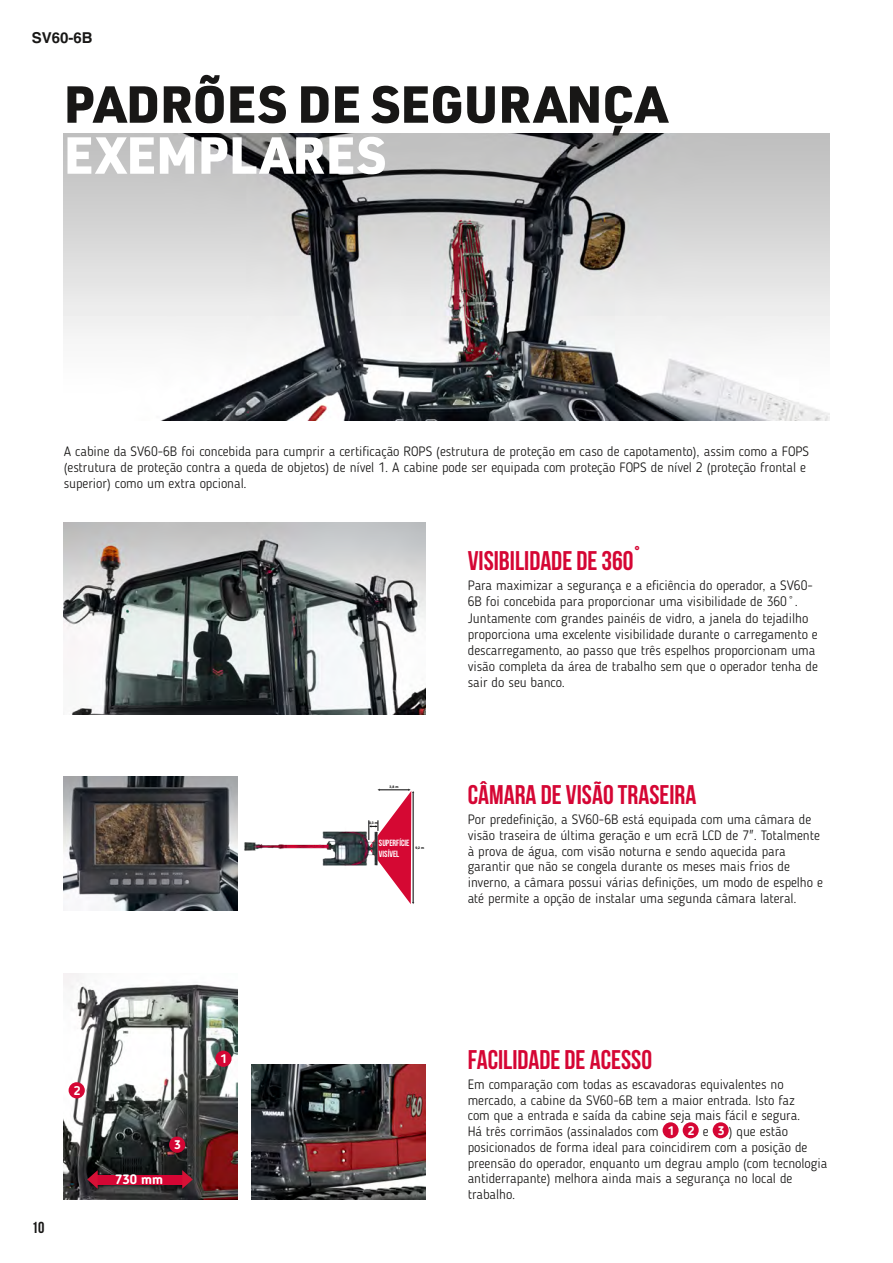
<style>
.page{position:relative;width:893px;height:1263px;background:#fff}
.page>*{position:absolute;margin:0;border:0;box-sizing:border-box;transform-origin:0 0}
.t1{font:900 51px "URWDIN";color:#181716}
.t2{font:900 51px "URWDIN";letter-spacing:.01em;color:#fff}
.t3{font:700 27px "Bebas Neue";color:#d50634}
.t4{font:15.9px "Bebas Neue";color:#181716}
.t5{font:700 15px "Helvetica LT Pro";color:#181716}
.t6{font:300 13.5px/15.8px "Blogger Sans";color:#181716}
.t7{font:700 13.5px "Blogger Sans";color:#fff}
.t8{font:700 12.45px "Blogger Sans";color:#fff}
.t9{font:700 9px/10.5px "Bebas Neue";color:#fff}
.t10{font:700 3.45px "Helvetica LT Std";color:#000001}
.s1{font-weight:700;font-size:12.45px;color:#fff}
</style>
<div class="page">
<div style="left:663px;top:1122px;width:16px;height:16px;background:#d50634;border-radius:50%"></div>
<div style="left:683px;top:1122px;width:16px;height:16px;background:#d50634;border-radius:50%"></div>
<div style="left:713px;top:1122px;width:16px;height:16px;background:#d50634;border-radius:50%"></div>
<img style="left:64px;top:974px;width:173px;height:225px">
<img style="left:252px;top:1064px;width:173px;height:135px">
<img style="left:64px;top:776px;width:173px;height:135px">
<img style="left:64px;top:523px;width:361px;height:191px">
<img style="left:64px;top:134px;width:765px;height:287px">
<div style="left:69px;top:1082px;width:16px;height:16px;background:#d50634;border-radius:50%"></div>
<div style="left:215px;top:1051px;width:17px;height:16px;background:#d50634;border-radius:50%"></div>
<div style="left:169px;top:1136px;width:16px;height:17px;background:#d50634;border-radius:50%"></div>
<svg style="left:377px;top:788px;width:37px;height:116px"></svg>
<img style="left:244px;top:816px;width:163px;height:62px">
<div style="left:96px;top:1175px;width:90px;height:10px;background:#d50634"></div>
<svg style="left:83px;top:1170px;width:30px;height:19px"></svg>
<svg style="left:167px;top:1170px;width:30px;height:19px"></svg>
<p class="t5" style="left:32px;top:29px;width:62px">SV60-6B</p>
<h1 class="t1" style="left:64px;top:69px;width:605px">PADRÕES DE SEGURANÇA</h1>
<h1 class="t2" style="left:64px;top:120px;width:324px">EXEMPLARES</h1>
<p class="t6" style="left:64px;top:443px;width:747px">A cabine da SV60-6B foi concebida para cumprir a certificação ROPS (estrutura de proteção em caso de capotamento), assim como a FOPS (estrutura de proteção contra a queda de objetos) de nível 1. A cabine pode ser equipada com proteção FOPS de nível 2 (proteção frontal e superior) como um extra opcional.</p>
<p class="t8" style="left:74px;top:1083px;width:8px">2</p>
<p class="t4" style="left:32px;top:1218px;width:14px">10</p>
<p class="t7" style="left:115px;top:1171px;width:50px">730 mm</p>
<p class="t8" style="left:174px;top:1137px;width:8px">3</p>
<p class="t8" style="left:220px;top:1051px;width:8px">1</p>
<p class="t10" style="left:390px;top:784px;width:10px">3,8 m</p>
<p class="t10" style="left:369px;top:821px;width:10px">0,3 m</p>
<p class="t9" style="left:379px;top:838px;width:32px">SUPERFÍCIE<br>VISÍVEL</p>
<p class="t10" style="left:415px;top:845px;width:10px">9,2 m</p>
<h2 class="t3" style="left:468px;top:546px;width:174px">VISIBILIDADE DE 360˚</h2>
<p class="t6" style="left:468px;top:577px;width:352px;line-height:16.2px">Para maximizar a segurança e a eficiência do operador, a SV60- 6B foi concebida para proporcionar uma visibilidade de 360˚.<br>Juntamente com grandes painéis de vidro, a janela do tejadilho proporciona uma excelente visibilidade durante o carregamento e descarregamento, ao passo que três espelhos proporcionam uma visão completa da área de trabalho sem que o operador tenha de sair do seu banco.</p>
<h2 class="t3" style="left:468px;top:780px;width:230px">CÂMARA DE VISÃO TRASEIRA</h2>
<p class="t6" style="left:468px;top:811px;width:357px">Por predefinição, a SV60-6B está equipada com uma câmara de visão traseira de última geração e um ecrã LCD de 7". Totalmente à prova de água, com visão noturna e sendo aquecida para garantir que não se congela durante os meses mais frios de inverno, a câmara possui várias definições, um modo de espelho e até permite a opção de instalar uma segunda câmara lateral.</p>
<h2 class="t3" style="left:468px;top:1045px;width:186px">FACILIDADE DE ACESSO</h2>
<p class="t6" style="left:468px;top:1076px;width:361px">Em comparação com todas as escavadoras equivalentes no mercado, a cabine da SV60-6B tem a maior entrada. Isto faz<br>com que a entrada e saída da cabine seja mais fácil e segura.<br>Há três corrimãos (assinalados com <span class="s1">1 2</span> e <span class="s1">3</span> ) que estão posicionados de forma ideal para coincidirem com a posição de preensão do operador, enquanto um degrau amplo (com tecnologia antiderrapante) melhora ainda mais a segurança no local de trabalho.</p>
</div>
